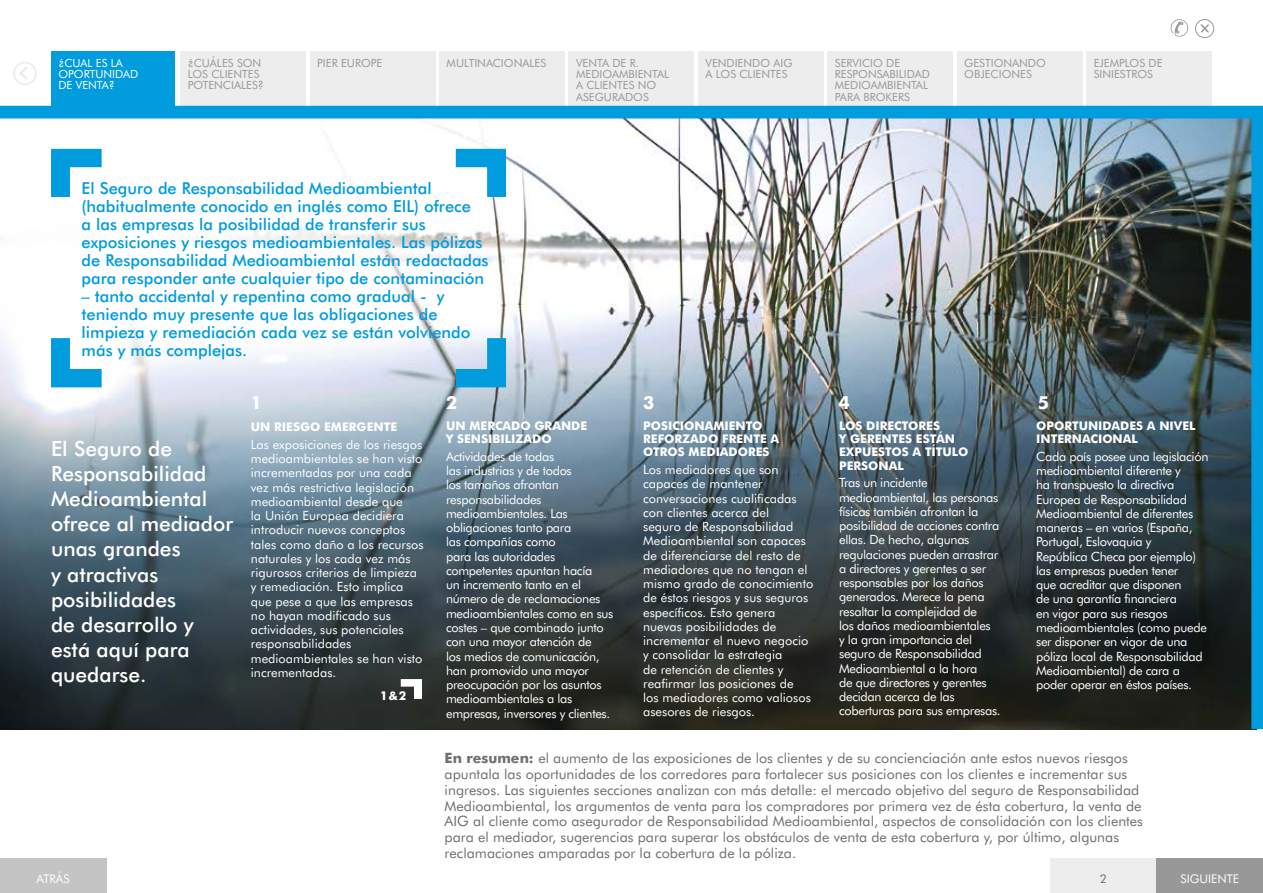
<style>
.page{position:relative;width:1263px;height:893px;background:#fff}
.page>*{position:absolute;margin:0;border:0;box-sizing:border-box;transform-origin:0 0}
.t1{font:500 21px/25.2px "AIG Futura";color:#fff}
.t2{font:700 18px "AIG Futura";color:#fff}
.t3{font:500 16.5px/18px "AIG Futura";color:#009cde}
.t4{font:14.25px/15.8px "AIG Futura";color:#706f6f}
.t5{font:12.75px/14.2px "AIG Futura";letter-spacing:-.025em;color:#fff}
.t6{font:12.75px/14.2px "AIG Futura";color:#fff}
.t7{font:700 12.15px "AIG Futura";color:#fff}
.t8{font:700 12px/13.2px "AIG Futura";color:#fff}
.t9{font:12px "AIG Futura";color:#fff}
.t10{font:12px "AIG Futura";color:#706f6f}
.t11{font:11.25px/11.2px "AIG Futura";color:#999898}
.t12{font:11.25px/11.2px "AIG Futura";color:#fff}
.s1{font-weight:700}
</style>
<div class="page">
<svg style="left:1171px;top:19px;width:17px;height:18px"></svg>
<div style="left:1195px;top:19px;width:19px;height:19px;border:1px solid #999898;border-radius:50%"></div>
<svg style="left:1200px;top:25px;width:9px;height:7px"></svg>
<svg style="left:19px;top:67px;width:9px;height:13px"></svg>
<div style="left:13px;top:62px;width:24px;height:23px;border:2px solid #ededed;border-radius:50%"></div>
<div style="left:51px;top:51px;width:123px;height:55px;background:#009cde"></div>
<div style="left:957px;top:51px;width:125px;height:55px;background:#ededed"></div>
<div style="left:1086px;top:51px;width:126px;height:55px;background:#ededed"></div>
<div style="left:439px;top:51px;width:126px;height:55px;background:#ededed"></div>
<div style="left:698px;top:51px;width:126px;height:55px;background:#ededed"></div>
<div style="left:569px;top:51px;width:125px;height:55px;background:#ededed"></div>
<div style="left:827px;top:51px;width:126px;height:55px;background:#ededed"></div>
<div style="left:180px;top:51px;width:126px;height:55px;background:#ededed"></div>
<div style="left:310px;top:51px;width:125px;height:55px;background:#ededed"></div>
<div style="left:1050px;top:859px;width:213px;height:34px;background:#ededed"></div>
<div style="left:0;top:859px;width:106px;height:34px;background:#c4c4c4"></div>
<div style="left:1157px;top:859px;width:106px;height:34px;background:#999898"></div>
<img style="left:0;top:106px;width:1263px;height:623px">
<svg style="left:456px;top:149px;width:50px;height:48px"></svg>
<svg style="left:456px;top:338px;width:50px;height:49px"></svg>
<svg style="left:51px;top:338px;width:51px;height:49px"></svg>
<svg style="left:51px;top:149px;width:51px;height:48px"></svg>
<svg style="left:401px;top:679px;width:21px;height:20px"></svg>
<p class="t11" style="left:188px;top:57px;width:77px">¿CUÁLES SON<br>LOS CLIENTES<br>POTENCIALES?</p>
<p class="t11" style="left:705px;top:57px;width:89px">VENDIENDO AIG<br>A LOS CLIENTES</p>
<p class="t11" style="left:1094px;top:57px;width:70px">EJEMPLOS DE<br>SINIESTROS</p>
<p class="t12" style="left:58px;top:57px;width:66px">¿CUAL ES LA</p>
<p class="t11" style="left:317px;top:57px;width:67px">PIER EUROPE</p>
<p class="t12" style="left:58px;top:69px;width:81px">OPORTUNIDAD<br>DE VENTA?</p>
<p class="t11" style="left:447px;top:57px;width:101px">MULTINACIONALES</p>
<p class="t11" style="left:964px;top:57px;width:83px">GESTIONANDO<br>OBJECIONES</p>
<p class="t11" style="left:835px;top:57px;width:97px">SERVICIO DE<br>RESPONSABILIDAD<br>MEDIOAMBIENTAL<br>PARA BROKERS</p>
<p class="t11" style="left:576px;top:57px;width:95px">VENTA DE R.<br>MEDIOAMBIENTAL<br>A CLIENTES NO<br>ASEGURADOS</p>
<p class="t3" style="left:82px;top:179px;width:408px">El Seguro de Responsabilidad Medioambiental (habitualmente conocido en inglés como EIL) ofrece<br>a las empresas la posibilidad de transferir sus exposiciones y riesgos medioambientales. Las pólizas de Responsabilidad Medioambiental están redactadas para responder ante cualquier tipo de contaminación</p>
<p class="t3" style="left:82px;top:287px;width:390px">– tanto accidental y repentina como gradual - y teniendo muy presente que las obligaciones de limpieza y remediación cada vez se están volviendo más y más complejas.</p>
<h1 class="t1" style="left:51px;top:435px;width:184px">El Seguro de<br>Responsabilidad<br>Medioambiental ofrece al mediador unas grandes<br>y atractivas posibilidades<br>de desarrollo y está aquí para quedarse.</h1>
<h2 class="t2" style="left:251px;top:392px;width:13px">1</h2>
<h2 class="t2" style="left:446px;top:392px;width:13px">2</h2>
<h2 class="t2" style="left:643px;top:392px;width:13px">3</h2>
<h2 class="t2" style="left:838px;top:392px;width:13px">4</h2>
<h2 class="t2" style="left:1038px;top:392px;width:13px">5</h2>
<p class="t8" style="left:251px;top:420px;width:148px">UN RIESGO EMERGENTE</p>
<p class="t6" style="left:251px;top:437px;width:174px">Las exposiciones de los riesgos medioambientales se han visto incrementadas por una cada vez más restrictiva legislación medioambiental desde que<br>la Unión Europea decidiera introducir nuevos conceptos tales como daño a los recursos naturales y los cada vez más rigurosos criterios de limpieza y remediación. Esto implica que pese a que las empresas no hayan modificado sus actividades, sus potenciales responsabilidades medioambientales se han visto incrementadas.</p>
<p class="t7" style="left:380px;top:688px;width:28px">1&amp;2</p>
<p class="t8" style="left:446px;top:419px;width:143px">UN MERCADO GRANDE<br>Y SENSIBILIZADO</p>
<p class="t5" style="left:446px;top:449px;width:169px">Actividades de todas<br>las industrias y de todos<br>los tamaños afrontan responsabilidades medioambientales. Las obligaciones tanto para<br>las compañías como<br>para las autoridades competentes apuntan hacía<br>un incremento tanto en el número de de reclamaciones medioambientales como en sus costes – que combinado junto con una mayor atención de<br>los medios de comunicación, han promovido una mayor preocupación por los asuntos medioambientales a las empresas, inversores y clientes.</p>
<p class="t8" style="left:643px;top:419px;width:138px">POSICIONAMIENTO<br>REFORZADO FRENTE A<br>OTROS MEDIADORES</p>
<p class="t6" style="left:643px;top:462px;width:172px">Los mediadores que son capaces de mantener conversaciones cualificadas con clientes acerca del<br>seguro de Responsabilidad<br>Medioambiental son capaces de diferenciarse del resto de mediadores que no tengan el mismo grado de conocimiento de éstos riesgos y sus seguros específicos. Esto genera nuevas posibilidades de incrementar el nuevo negocio y consolidar la estrategia<br>de retención de clientes y reafirmar las posiciones de<br>los mediadores como valiosos asesores de riesgos.</p>
<p class="t8" style="left:839px;top:419px;width:131px">LOS DIRECTORES<br>Y GERENTES ESTÁN<br>EXPUESTOS A TÍTULO<br>PERSONAL</p>
<p class="t5" style="left:839px;top:476px;width:163px">Tras un incidente medioambiental, las personas físicas también afrontan la posibilidad de acciones contra ellas. De hecho, algunas regulaciones pueden arrastrar a directores y gerentes a ser responsables por los daños generados. Merece la pena resaltar la complejidad de<br>los daños medioambientales<br>y la gran importancia del seguro de Responsabilidad<br>Medioambiental a la hora<br>de que directores y gerentes decidan acerca de las coberturas para sus empresas.</p>
<p class="t8" style="left:1036px;top:419px;width:161px">OPORTUNIDADES A NIVEL<br>INTERNACIONAL</p>
<p class="t5" style="left:1036px;top:449px;width:174px">Cada país posee una legislación medioambiental diferente y<br>ha transpuesto la directiva<br>Europea de Responsabilidad<br>Medioambiental de diferentes maneras – en varios (España,<br>Portugal, Eslovaquia y<br>República Checa por ejemplo) las empresas pueden tener<br>que acreditar que disponen<br>de una garantía financiera<br>en vigor para sus riesgos medioambientales (como puede ser disponer en vigor de una póliza local de Responsabilidad<br>Medioambiental) de cara a poder operar en éstos países.</p>
<p class="t4" style="left:445px;top:750px;width:700px"><span class="s1">En resumen:</span> el aumento de las exposiciones de los clientes y de su concienciación ante estos nuevos riesgos apuntala las oportunidades de los corredores para fortalecer sus posiciones con los clientes e incrementar sus ingresos. Las siguientes secciones analizan con más detalle: el mercado objetivo del seguro de Responsabilidad Medioambiental, los argumentos de venta para los compradores por primera vez de ésta cobertura, la venta de AIG al cliente como asegurador de Responsabilidad Medioambiental, aspectos de consolidación con los clientes para el mediador, sugerencias para superar los obstáculos de venta de esta cobertura y, por último, algunas reclamaciones amparadas por la cobertura de la póliza.</p>
<p class="t9" style="left:37px;top:871px;width:34px">ATRÁS</p>
<p class="t9" style="left:1180px;top:871px;width:60px">SIGUIENTE</p>
<p class="t10" style="left:1100px;top:871px;width:9px">2</p>
</div>
